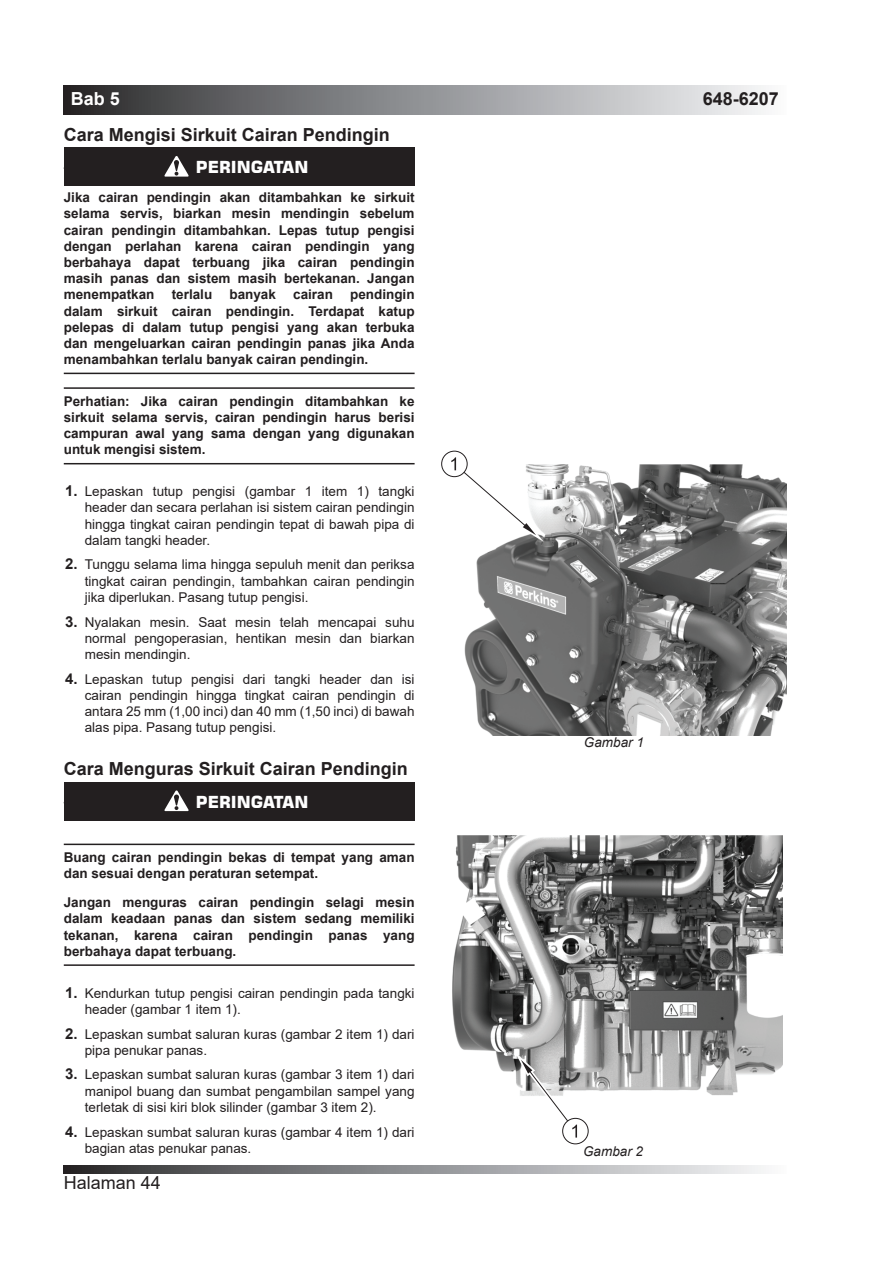
<style>
.page{position:relative;width:893px;height:1263px;background:#fff}
.page>*{position:absolute;margin:0;border:0;box-sizing:border-box;transform-origin:0 0}
.t1{font:700 18px "Arial";color:#231f20}
.t2{font:18px "Arial";color:#231f20}
.t3{font:700 18px "Arial";color:#fff}
.t4{font:700 16.5px "Square 721 BT";color:#fff}
.t5{font:13.5px/16.2px "Arial";color:#231f20;text-align:justify}
.t6{font:700 13.5px/16.2px "Arial";color:#231f20;text-align:justify}
.t7{font:italic 13.5px "Arial";color:#231f20}
.s1{font-weight:700;font-size:15px}
</style>
<div class="page">
<div style="left:64px;top:85px;width:723px;height:29px;background:linear-gradient(to right,#2b2b2e,#fafbfe)"></div>
<svg style="left:64px;top:1165px;width:700px;height:8px;background:#8f8f92"></svg>
<hr style="left:64px;top:373px;width:351px;height:1px;background:#231f20">
<hr style="left:64px;top:387px;width:351px;height:2px;background:#231f20">
<hr style="left:64px;top:463px;width:351px;height:1px;background:#231f20">
<hr style="left:64px;top:844px;width:351px;height:1px;background:#231f20">
<hr style="left:64px;top:964px;width:351px;height:2px;background:#231f20">
<div style="left:64px;top:148px;width:351px;height:38px;background:#231f20"></div>
<svg style="left:164px;top:156px;width:25px;height:21px"></svg>
<div style="left:64px;top:782px;width:351px;height:38px;background:#231f20"></div>
<svg style="left:164px;top:790px;width:25px;height:21px"></svg>
<img style="left:464px;top:465px;width:322px;height:270px">
<svg style="left:441px;top:451px;width:27px;height:26px"></svg>
<svg style="left:450px;top:457px;width:94px;height:85px"></svg>
<img style="left:452px;top:835px;width:330px;height:261px">
<svg style="left:562px;top:1118px;width:27px;height:26px"></svg>
<svg style="left:515px;top:1052px;width:65px;height:85px"></svg>
<h1 class="t3" style="left:71px;top:86px;width:51px">Bab 5</h1>
<h1 class="t1" style="left:703px;top:86px;width:78px">648-6207</h1>
<h1 class="t1" style="left:64px;top:122px;width:328px">Cara Mengisi Sirkuit Cairan Pendingin</h1>
<p class="t4" style="left:196px;top:157px;width:114px">PERINGATAN</p>
<p class="t6" style="left:64px;top:189px;width:352px">Jika cairan pendingin akan ditambahkan ke sirkuit selama servis, biarkan mesin mendingin sebelum cairan pendingin ditambahkan. Lepas tutup pengisi dengan perlahan karena cairan pendingin yang berbahaya dapat terbuang jika cairan pendingin masih panas dan sistem masih bertekanan. Jangan menempatkan</p>
<p class="t6" style="left:64px;top:287px;width:352px;text-indent:286px">pendingin dalam sirkuit cairan pendingin. Terdapat katup pelepas di dalam tutup pengisi yang akan terbuka dan mengeluarkan cairan pendingin panas jika Anda menambahkan terlalu banyak cairan pendingin.</p>
<p class="t6" style="left:64px;top:393px;width:352px">Perhatian: Jika cairan pendingin ditambahkan ke sirkuit selama servis, cairan pendingin harus berisi campuran awal yang sama dengan yang digunakan untuk mengisi sistem.</p>
<p class="t5" style="left:85px;top:483px;width:331px;text-indent:-20px"><span class="s1">1.</span> Lepaskan tutup pengisi (gambar 1 item 1) tangki header dan secara perlahan isi sistem cairan pendingin hingga tingkat cairan pendingin tepat di bawah pipa di dalam tangki header.</p>
<p class="t5" style="left:85px;top:556px;width:331px;text-indent:-20px"><span class="s1">2.</span> Tunggu selama lima hingga sepuluh menit dan periksa tingkat cairan pendingin, tambahkan cairan pendingin jika diperlukan. Pasang tutup pengisi.</p>
<p class="t5" style="left:85px;top:614px;width:331px;text-indent:-20px"><span class="s1">3.</span> Nyalakan mesin. Saat mesin telah mencapai suhu normal pengoperasian, hentikan mesin dan biarkan mesin mendingin.</p>
<p class="t5" style="left:85px;top:671px;width:331px;text-indent:-20px"><span class="s1">4.</span> Lepaskan tutup pengisi dari tangki header dan isi cairan pendingin hingga tingkat cairan pendingin di antara 25 mm (1,00 inci) dan 40 mm (1,50 inci) di bawah alas pipa. Pasang tutup pengisi.</p>
<h1 class="t1" style="left:64px;top:756px;width:346px">Cara Menguras Sirkuit Cairan Pendingin</h1>
<p class="t4" style="left:196px;top:791px;width:114px">PERINGATAN</p>
<p class="t6" style="left:172px;top:287px;width:42px">terlalu</p>
<p class="t6" style="left:229px;top:287px;width:48px">banyak</p>
<p class="t6" style="left:293px;top:287px;width:41px">cairan</p>
<p class="t6" style="left:64px;top:849px;width:352px">Buang cairan pendingin bekas di tempat yang aman dan sesuai dengan peraturan setempat.</p>
<p class="t6" style="left:64px;top:894px;width:352px">Jangan menguras cairan pendingin selagi mesin dalam keadaan panas dan sistem sedang memiliki tekanan, karena cairan pendingin panas yang berbahaya dapat terbuang.</p>
<p class="t5" style="left:85px;top:985px;width:331px;text-indent:-20px"><span class="s1">1.</span> Kendurkan tutup pengisi cairan pendingin pada tangki header (gambar 1 item 1).</p>
<p class="t5" style="left:85px;top:1025px;width:331px;text-indent:-20px"><span class="s1">2.</span> Lepaskan sumbat saluran kuras (gambar 2 item 1) dari pipa penukar panas.</p>
<p class="t5" style="left:85px;top:1066px;width:331px;text-indent:-20px"><span class="s1">3.</span> Lepaskan sumbat saluran kuras (gambar 3 item 1) dari manipol buang dan sumbat pengambilan sampel yang terletak di sisi kiri blok silinder (gambar 3 item 2).</p>
<p class="t5" style="left:85px;top:1123px;width:331px;text-indent:-20px"><span class="s1">4.</span> Lepaskan sumbat saluran kuras (gambar 4 item 1) dari bagian atas penukar panas.</p>
<h1 class="t2" style="left:64px;top:1170px;width:99px">Halaman 44</h1>
<p class="t7" style="left:584px;top:733px;width:62px">Gambar 1</p>
<p class="t7" style="left:583px;top:1142px;width:62px">Gambar 2</p>
</div>
